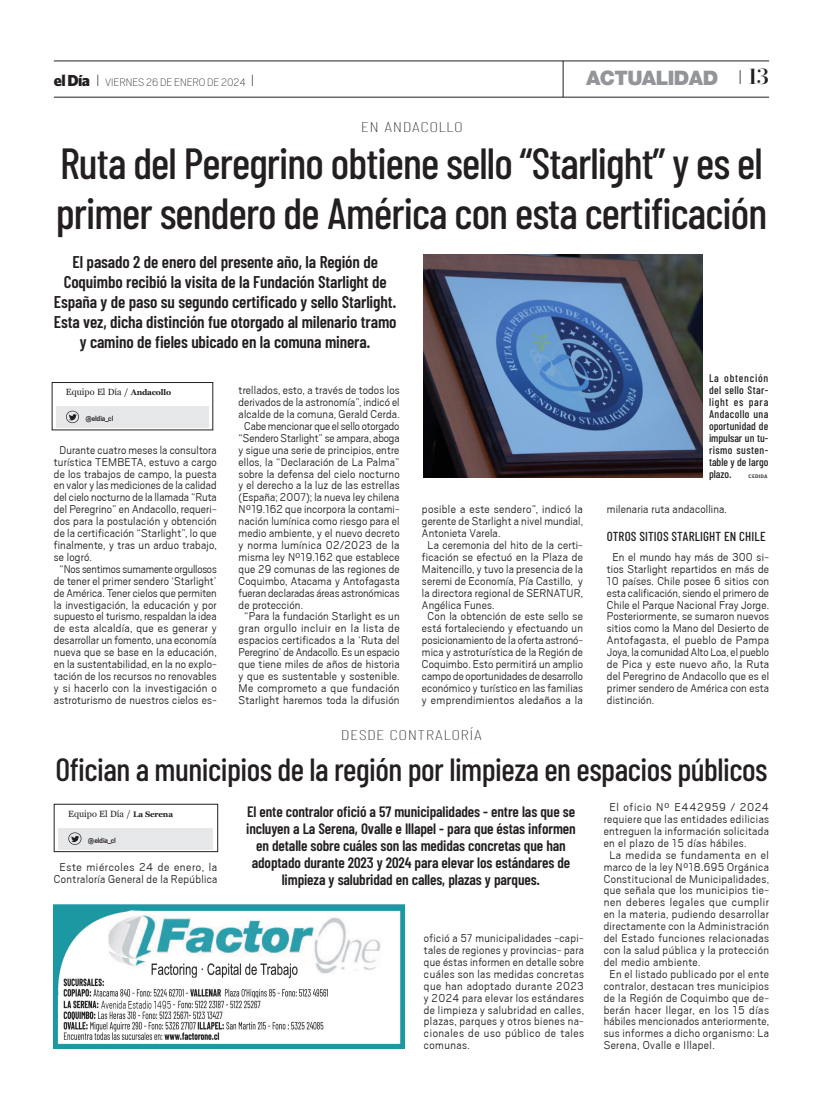
<style>
.page{position:relative;width:823px;height:1106px;background:#fff}
.page>*{position:absolute;margin:0;border:0;box-sizing:border-box;transform-origin:0 0}
.ND_TITULO_PRINCIPAL{font:500 43.5px/50px "Ashley";letter-spacing:-.02em;color:#231f20}
.ND_TITULO_3_Y_4_COL{font:500 32px "Ashley";letter-spacing:-.015em;color:#231f20}
.t1{font:600 22px "Prumo Display W00";color:#231f20}
.t2{font:900 20px "Helvetica Neue LT Std";letter-spacing:-.03em;color:#939598}
.BAJADA_2021{font:600 17px/20px "Ashley";letter-spacing:-.01em;color:#231f20;text-align:center}
.BAJADA_SECUNDARIA_20{font:600 15px/17px "Ashley";letter-spacing:-.01em;color:#231f20;text-align:center}
.ND_EPIGRAFE{font:100 14px "Ashley";letter-spacing:.02em;color:#231f20;scale:1.4 1}
.ND_SUBTITULO{font:500 13px "Ashley";letter-spacing:.01em;color:#231f20}
.TEXTO_BASE_2021{font:12.5px/11.9px "Scout";letter-spacing:.015em;color:#231f20;text-align:justify}
.t3{font:300 12px "Scout";color:#231f20}
.ND_PIE_DE_FOTO{font:500 11px/11.9px "Ashley";color:#231f20;text-align:justify}
.ND_NOMBRE_PERRIODIST{font:9px "Georgia";color:#231f20}
.ND__TWITTER{font:700 8px "Scout";letter-spacing:-.015em;color:#231f20}
.ND_CREDITO_DE_FOTO{font:500 5px "Ashley";letter-spacing:.01em;color:#231f20;scale:1.5 1}
.s1{font-family:"Whitney";font-weight:900;font-size:16px}
.s2{font-size:18px}
.s3{font-family:"Scout";font-weight:300}
.s4{font-weight:700;font-size:8px}
</style>
<div class="page">
<hr style="left:54px;top:97px;width:714px;height:1px;background:#231f20">
<hr style="left:562px;top:61px;width:1px;height:36px;background:#231f20">
<hr style="left:54px;top:61px;width:714px;height:1px;background:#231f20">
<img style="left:53px;top:904px;width:351px;height:144px">
<img style="left:423px;top:254px;width:279px;height:224px">
<div style="left:56px;top:406px;width:152px;height:22px;background:#e6e7e9"></div>
<div style="left:52px;top:382px;width:161px;height:48px;border:1px solid #231f20"></div>
<svg style="left:66px;top:411px;width:13px;height:12px"></svg>
<div style="left:58px;top:827px;width:155px;height:22px;background:#e6e7e9"></div>
<div style="left:54px;top:804px;width:164px;height:48px;border:1px solid #231f20"></div>
<svg style="left:68px;top:832px;width:13px;height:12px"></svg>
<p class="t3" style="left:54px;top:76px;width:202px"><span class="s1">el Día</span> <span class="s2">I</span> VIERNES 26 DE ENERO DE 2024 <span class="s2">I</span></p>
<p class="t2" style="left:585px;top:66px;width:134px">ACTUALIDAD</p>
<p class="t1" style="left:737px;top:64px;width:32px"><span class="s3">I</span> 13</p>
<p class="ND_EPIGRAFE" style="left:360px;top:118px;width:74px">EN ANDACOLLO</p>
<p class="ND_TITULO_PRINCIPAL" style="left:56px;top:137px;width:712px">Ruta del Peregrino obtiene sello “Starlight” y es el primer sendero de América con esta certificación</p>
<p class="BAJADA_2021" style="left:54px;top:252px;width:344px">El pasado 2 de enero del presente año, la Región de Coquimbo recibió la visita de la Fundación Starlight de España y de paso su segundo certificado y sello Starlight.<br>Esta vez, dicha distinción fue otorgado al milenario tramo y camino de fieles ubicado en la comuna minera.</p>
<p class="ND_NOMBRE_PERRIODIST" style="left:66px;top:386px;width:107px">Equipo El Día / <span class="s4">Andacollo</span></p>
<p class="ND__TWITTER" style="left:85px;top:415px;width:30px">@eldia_cl</p>
<p class="TEXTO_BASE_2021" style="left:54px;top:444px;width:164px;text-indent:6px">Durante cuatro meses la consultora turística TEMBETA, estuvo a cargo de los trabajos de campo, la puesta en valor y las mediciones de la calidad del cielo nocturno de la llamada “Ruta del Peregrino” en Andacollo, requeri&shy;dos para la postulación y obtención de la certificación “Starlight”, lo que finalmente, y tras un arduo trabajo, se logró.</p>
<p class="TEXTO_BASE_2021" style="left:54px;top:563px;width:164px;text-align:center">“Nos sentimos sumamente orgullosos de tener el primer sendero ‘Starlight’ de América. Tener cielos que permiten la investigación, la educación y por supuesto el turismo, respaldan la idea de esta alcaldía, que es generar y desarrollar un fomento, una economía nueva que se base en la educación, en la sustentabilidad, en la no explo&shy;tación de los recursos no renovables y si hacerlo con la investigación o astroturismo de nuestros cielos es-</p>
<p class="TEXTO_BASE_2021" style="left:238px;top:384px;width:162px">trellados, esto, a través de todos los derivados de la astronomía”, indicó el alcalde de la comuna, Gerald Cerda.</p>
<p class="TEXTO_BASE_2021" style="left:238px;top:420px;width:162px;text-indent:6px">Cabe mencionar que el sello otorgado “Sendero Starlight” se ampara, aboga y sigue una serie de principios, entre ellos, la “Declaración de La Palma” sobre la defensa del cielo nocturno y el derecho a la luz de las estrellas (España; 2007); la nueva ley chilena N°19.162 que incorpora la contami&shy;nación lumínica como riesgo para el medio ambiente, y el nuevo decreto y norma lumínica 02/2023 de la misma ley N°19.162 que establece que 29 comunas de las regiones de Coquimbo, Atacama y Antofagasta fueran declaradas áreas astronómicas de protección.</p>
<p class="TEXTO_BASE_2021" style="left:238px;top:611px;width:162px;text-align:center">“Para la fundación Starlight es un gran orgullo incluir en la lista de espacios certificados a la ‘Ruta del Peregrino’ de Andacollo. Es un espacio que tiene miles de años de historia y que es sustentable y sostenible.<br>Me comprometo a que fundación Starlight haremos toda la difusión</p>
<p class="TEXTO_BASE_2021" style="left:421px;top:503px;width:163px">posible a este sendero”, indicó la gerente de Starlight a nivel mundial, Antonieta Varela.</p>
<p class="TEXTO_BASE_2021" style="left:421px;top:539px;width:163px;text-indent:6px">La ceremonia del hito de la certi&shy;ficación se efectuó en la Plaza de Maitencillo, y tuvo la presencia de la seremi de Economía, Pía Castillo, y la directora regional de SERNATUR, Angélica Funes.</p>
<p class="TEXTO_BASE_2021" style="left:421px;top:611px;width:162px;text-align:center">Con la obtención de este sello se está fortaleciendo y efectuando un posicionamiento de la oferta astronó&shy;mica y astroturística de la Región de Coquimbo. Esto permitirá un amplio campo de oportunidades de desarrollo económico y turístico en las familias y emprendimientos aledaños a la</p>
<p class="ND_EPIGRAFE" style="left:340px;top:725px;width:102px">DESDE CONTRALORÍA</p>
<p class="ND_PIE_DE_FOTO" style="left:708px;top:372px;width:61px">La obtención del sello Star&shy;light es para Andacollo una oportunidad de impulsar un tu&shy;rismo susten&shy;table y de largo plazo.</p>
<p class="ND_CREDITO_DE_FOTO" style="left:748px;top:472px;width:14px">CEDIDA</p>
<p class="TEXTO_BASE_2021" style="left:606px;top:503px;width:122px">milenaria ruta andacollina.</p>
<p class="ND_SUBTITULO" style="left:606px;top:528px;width:160px">OTROS SITIOS STARLIGHT EN CHILE</p>
<p class="TEXTO_BASE_2021" style="left:606px;top:551px;width:164px;text-indent:6px">En el mundo hay más de 300 si&shy;tios Starlight repartidos en más de 10 países. Chile posee 6 sitios con esta calificación, siendo el primero de Chile el Parque Nacional Fray Jorge.<br>Posteriormente, se sumaron nuevos sitios como la Mano del Desierto de Antofagasta, el pueblo de Pampa Joya, la comunidad Alto Loa, el pueblo de Pica y este nuevo año, la Ruta del Peregrino de Andacollo que es el primer sendero de América con esta distinción.</p>
<p class="ND_TITULO_3_Y_4_COL" style="left:55px;top:749px;width:713px">Ofician a municipios de la región por limpieza en espacios públicos</p>
<p class="ND_NOMBRE_PERRIODIST" style="left:68px;top:808px;width:106px">Equipo El Día / <span class="s4">La Serena</span></p>
<p class="ND__TWITTER" style="left:88px;top:837px;width:30px">@eldia_cl</p>
<p class="TEXTO_BASE_2021" style="left:54px;top:861px;width:165px;text-align:center">Este miércoles 24 de enero, la<br>Contraloría General de la República</p>
<p class="BAJADA_SECUNDARIA_20" style="left:246px;top:802px;width:331px">El ente contralor ofició a 57 municipalidades - entre las que se incluyen a La Serena, Ovalle e Illapel - para que éstas informen en detalle sobre cuáles son las medidas concretas que han adoptado durante 2023 y 2024 para elevar los estándares de limpieza y salubridad en calles, plazas y parques.</p>
<p class="TEXTO_BASE_2021" style="left:423px;top:932px;width:161px">ofició a 57 municipalidades -capi&shy;tales de regiones y provincias- para que éstas informen en detalle sobre cuáles son las medidas concretas que han adoptado durante 2023 y 2024 para elevar los estándares de limpieza y salubridad en calles, plazas, parques y otros bienes na&shy;cionales de uso público de tales comunas.</p>
<p class="TEXTO_BASE_2021" style="left:603px;top:801px;width:167px;text-indent:6px">El oficio Nº E442959 / 2024 requiere que las entidades edilicias entreguen la información solicitada en el plazo de 15 días hábiles.</p>
<p class="TEXTO_BASE_2021" style="left:603px;top:849px;width:167px;text-indent:6px">La medida se fundamenta en el marco de la ley N°18.695 Orgánica Constitucional de Municipalidades, que señala que los municipios tie&shy;nen deberes legales que cumplir en la materia, pudiendo desarrollar directamente con la Administración del Estado funciones relacionadas con la salud pública y la protección del medio ambiente.</p>
<p class="TEXTO_BASE_2021" style="left:603px;top:968px;width:167px;text-indent:6px">En el listado publicado por el ente contralor, destacan tres municipios de la Región de Coquimbo que de&shy;berán hacer llegar, en los 15 días hábiles mencionados anteriormente, sus informes a dicho organismo: La Serena, Ovalle e Illapel.</p>
</div>
